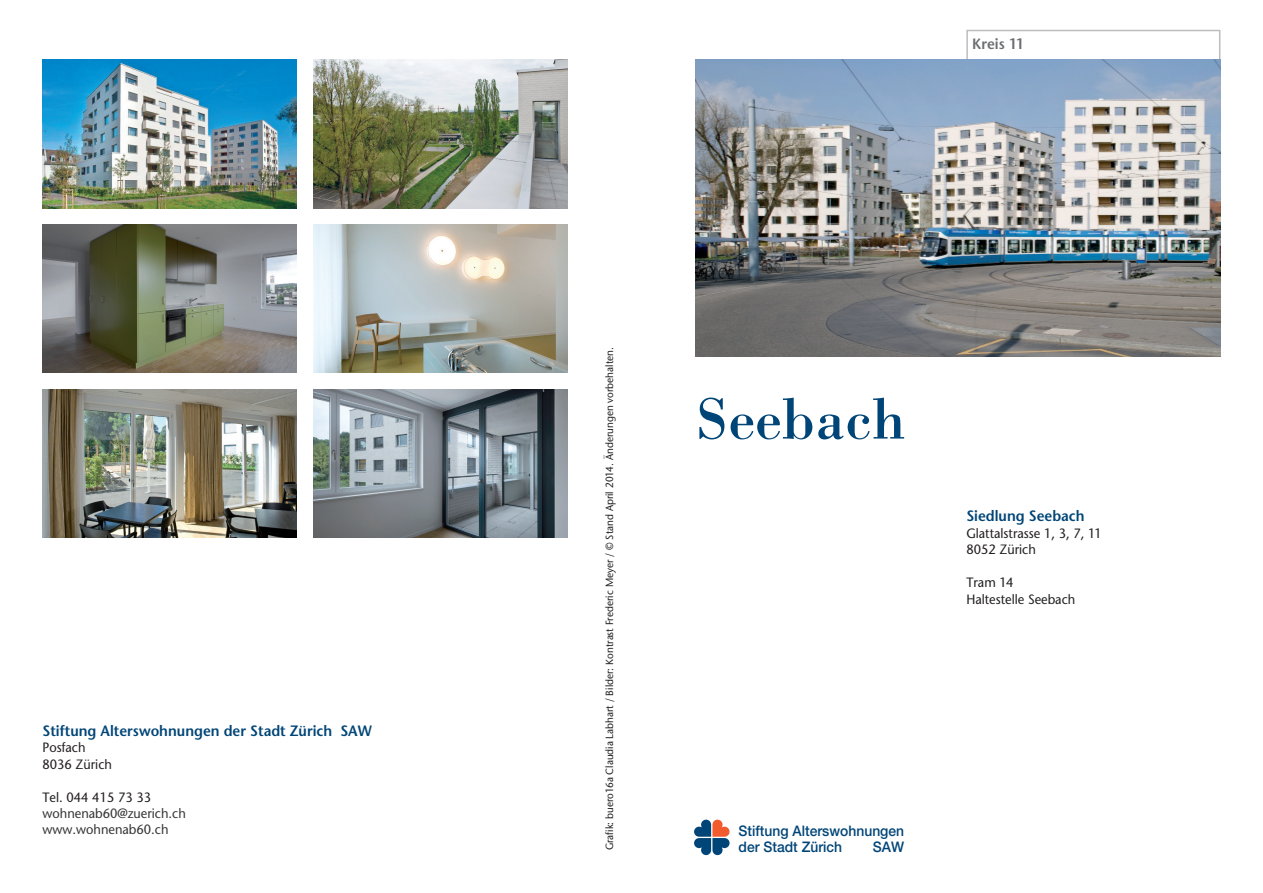
<style>
.page{position:relative;width:1263px;height:893px;background:#fff}
.page>*{position:absolute;margin:0;border:0;box-sizing:border-box;transform-origin:0 0}
.t1{font:60px "Bodoni";color:#004577}
.t2{font:600 15px "Stone Sans";color:#004577;scale:.95 1}
.t3{font:600 15px "Stone Sans";color:#6c6d70;scale:.95 1}
.t4{font:500 14.55px/15.9px "Helvetica Neue";color:#004577;scale:.95 1}
.t5{font:13.5px/16.5px "Stone Sans";color:#231f20;scale:.95 1}
.t6{font:13.5px/16.5px "Stone Sans";color:#373535;scale:.95 1}
.t7{font:10.5px "Stone Sans";color:#231f20;scale:.95 1}
</style>
<div class="page">
<div style="left:966px;top:30px;width:254px;height:61px;border:2px solid #bcbdc0"></div>
<img style="left:695px;top:59px;width:525px;height:297px">
<svg style="left:694px;top:820px;width:35px;height:35px"></svg>
<img style="left:43px;top:59px;width:254px;height:149px">
<img style="left:314px;top:59px;width:254px;height:149px">
<img style="left:314px;top:224px;width:254px;height:149px">
<img style="left:43px;top:224px;width:254px;height:149px">
<img style="left:43px;top:389px;width:254px;height:149px">
<img style="left:314px;top:389px;width:254px;height:149px">
<h2 class="t2" style="left:43px;top:721px;width:348px">Stiftung Alterswohnungen der Stadt Zürich SAW</h2>
<p class="t5" style="left:43px;top:739px;width:75px">Posfach<br>8036 Zürich</p>
<p class="t5" style="left:43px;top:789px;width:116px">Tel. 044 415 73 33</p>
<p class="t6" style="left:43px;top:805px;width:152px">wohnenab60@zuerich.ch www.wohnenab60.ch</p>
<h2 class="t3" style="left:972px;top:35px;width:56px">Kreis 11</h2>
<p class="t7" style="left:603px;top:850px;width:531px;rotate:-90deg">Grafik: buero16a Claudia Labhart / Bilder: Kontrast Frederic Meyer / © Stand April 2014. Änderungen vorbehalten.</p>
<h1 class="t1" style="left:695px;top:382px;width:211px">Seebach</h1>
<h2 class="t2" style="left:966px;top:506px;width:126px">Siedlung Seebach</h2>
<p class="t5" style="left:966px;top:524px;width:144px">Glattalstrasse 1, 3, 7, 11<br>8052 Zürich</p>
<p class="t5" style="left:966px;top:574px;width:116px">Tram 14<br>Haltestelle Seebach</p>
<h3 class="t4" style="left:739px;top:823px;width:176px">Stiftung Alterswohnungen der Stadt Zürich</h3>
<h3 class="t4" style="left:873px;top:839px;width:34px">SAW</h3>
</div>
